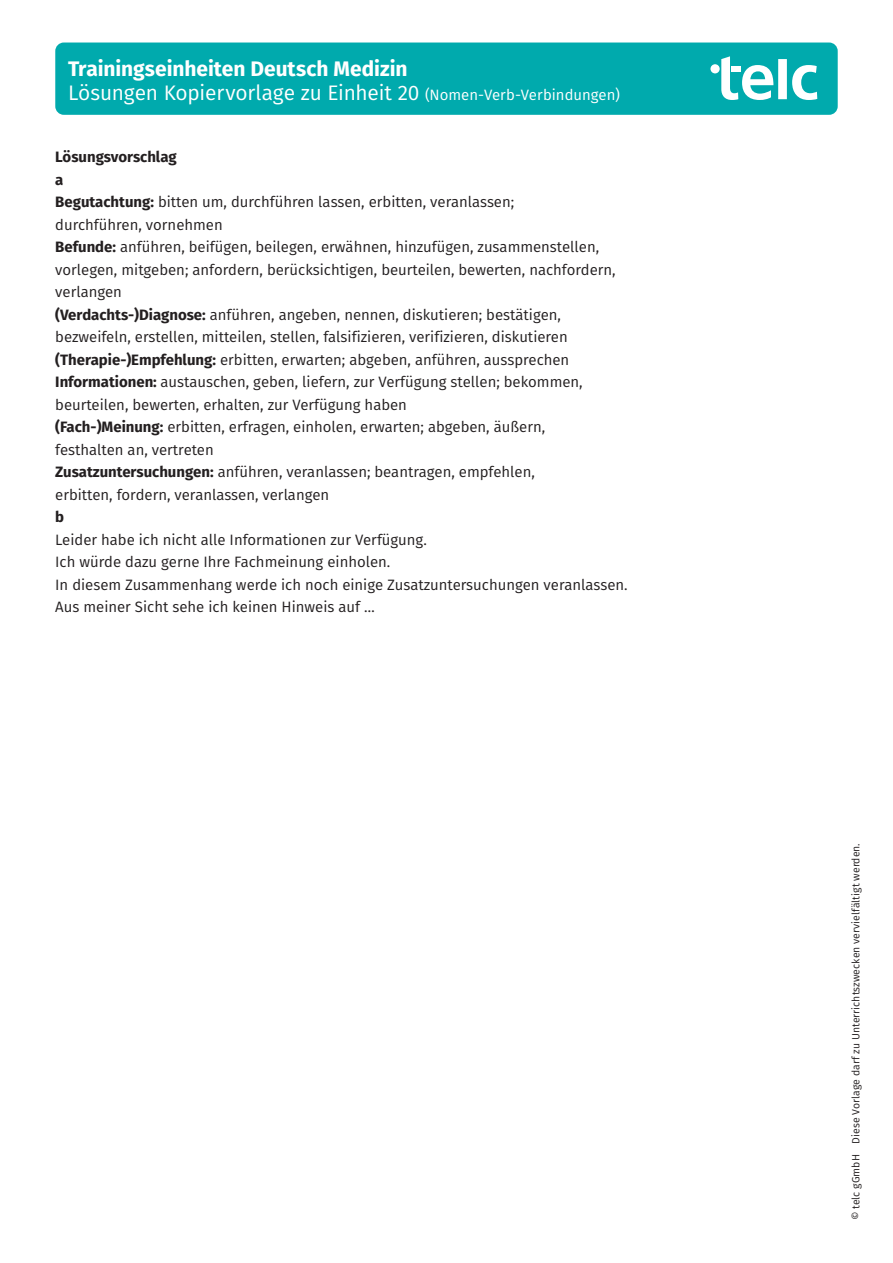
<style>
.page{position:relative;width:893px;height:1263px;background:#fff}
.page>*{position:absolute;margin:0;border:0;box-sizing:border-box;transform-origin:0 0}
.t1{font:700 21px/24px "Fira Sans";color:#fff}
.t2{font:15px/22.5px "Fira Sans";color:#231f20}
.t3{font:700 15px "Fira Sans";color:#231f20}
.t4{font:10.5px "Fira Sans";letter-spacing:.005em;color:#231f20}
.s1{font-weight:400}
.s2{font-weight:400;font-size:15px}
.s3{font-weight:700}
</style>
<div class="page">
<div style="left:55px;top:43px;width:783px;height:72px;background:#00aaad;border-radius:9px"></div>
<svg style="left:721px;top:56px;width:52px;height:44px"></svg>
<div style="left:778px;top:59px;width:9px;height:40px;background:#fff"></div>
<svg style="left:792px;top:65px;width:25px;height:35px"></svg>
<div style="left:710px;top:64px;width:10px;height:9px;background:#fff;border-radius:50%"></div>
<div style="left:732px;top:66px;width:9px;height:6px;background:#fff"></div>
<h1 class="t1" style="left:68px;top:56px;width:553px">Trainingseinheiten Deutsch Medizin<br><span class="s1">Lösungen Kopiervorlage zu Einheit 20</span> <span class="s2">(Nomen-Verb-Verbindungen)</span></h1>
<p class="t2" style="left:55px;top:145px;width:562px"><span class="s3">Lösungsvorschlag<br>a<br>Begutachtung:</span> bitten um, durchführen lassen, erbitten, veranlassen;<br>durchführen, vornehmen<br><span class="s3">Befunde:</span> anführen, beifügen, beilegen, erwähnen, hinzufügen, zusammenstellen, vorlegen, mitgeben; anfordern, berücksichtigen, beurteilen, bewerten, nachfordern, verlangen<br><span class="s3">(Verdachts-)Diagnose:</span> anführen, angeben, nennen, diskutieren; bestätigen, bezweifeln, erstellen, mitteilen, stellen, falsifizieren, verifizieren, diskutieren <span class="s3">(Therapie-)Empfehlung:</span> erbitten, erwarten; abgeben, anführen, aussprechen <span class="s3">Informationen:</span> austauschen, geben, liefern, zur Verfügung stellen; bekommen, beurteilen, bewerten, erhalten, zur Verfügung haben<br><span class="s3">(Fach-)Meinung:</span> erbitten, erfragen, einholen, erwarten; abgeben, äußern, festhalten an, vertreten<br><span class="s3">Zusatzuntersuchungen:</span> anführen, veranlassen; beantragen, empfehlen,<br>erbitten, fordern, veranlassen, verlangen</p>
<p class="t3" style="left:55px;top:504px;width:10px">b</p>
<p class="t2" style="left:55px;top:528px;width:574px">Leider habe ich nicht alle Informationen zur Verfügung.<br>Ich würde dazu gerne Ihre Fachmeinung einholen.<br>In diesem Zusammenhang werde ich noch einige Zusatzuntersuchungen veranlassen.<br>Aus meiner Sicht sehe ich keinen Hinweis auf …</p>
<p class="t4" style="left:848px;top:1220px;width:379px;rotate:-90deg">© telc gGmbH Diese Vorlage darf zu Unterrichtszwecken vervielfältigt werden.</p>
</div>
